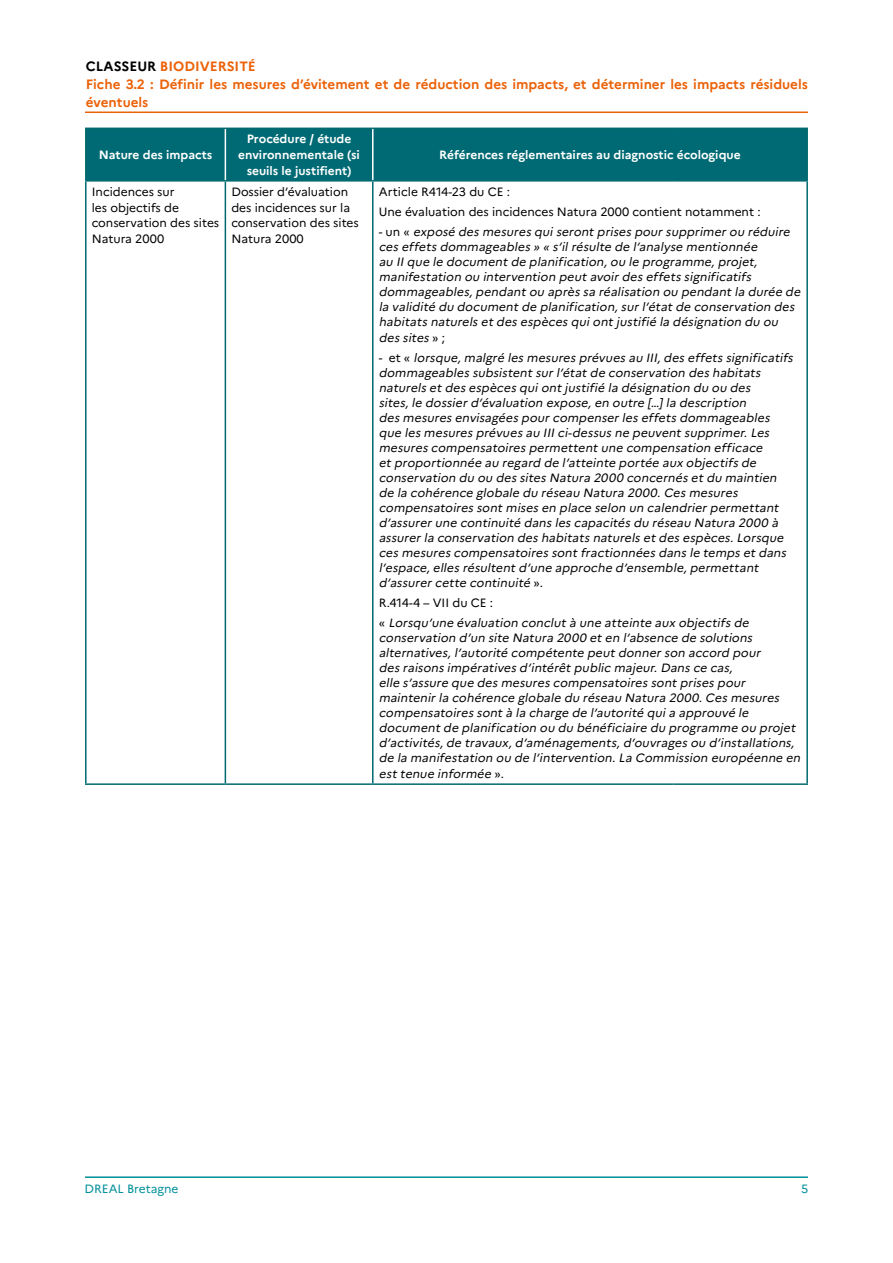
<style>
.page{position:relative;width:893px;height:1263px;background:#fff}
.page>*{position:absolute;margin:0;border:0;box-sizing:border-box;transform-origin:0 0}
.t1{font:700 13.5px/18px "Marianne";color:#eb6209}
.t2{font:italic 12px/15.1px "Marianne";letter-spacing:.025em;color:#000}
.t3{font:12px/15.8px "Marianne";color:#000}
.t4{font:700 12px/15.8px "Marianne";color:#fff;text-align:center}
.t5{font:12px "Marianne";color:#009099}
.s1{color:#000}
.s2{font-style:normal}
</style>
<div class="page">
<hr style="left:85px;top:1176px;width:723px;height:2px;background:#009099">
<hr style="left:85px;top:112px;width:723px;height:1px;background:#eb6209">
<div style="left:86px;top:128px;width:139px;height:53px;background:#006a74"></div>
<div style="left:226px;top:129px;width:580px;height:51px;background:#006a74"></div>
<hr style="left:85px;top:128px;width:140px;height:1px;background:#006a6f">
<hr style="left:85px;top:129px;width:2px;height:51px;background:#006a6f">
<hr style="left:225px;top:128px;width:148px;height:1px;background:#006a6f">
<hr style="left:373px;top:128px;width:300px;height:1px;background:#006a6f">
<hr style="left:673px;top:128px;width:135px;height:1px;background:#006a6f">
<hr style="left:806px;top:129px;width:2px;height:51px;background:#006a6f">
<hr style="left:85px;top:180px;width:140px;height:2px;background:#006a6f">
<hr style="left:85px;top:182px;width:2px;height:601px;background:#006a6f">
<hr style="left:225px;top:180px;width:148px;height:2px;background:#006a6f">
<hr style="left:225px;top:182px;width:1px;height:601px;background:#006a6f">
<hr style="left:373px;top:180px;width:300px;height:2px;background:#006a6f">
<hr style="left:372px;top:182px;width:2px;height:601px;background:#006a6f">
<hr style="left:673px;top:180px;width:135px;height:2px;background:#006a6f">
<hr style="left:806px;top:182px;width:2px;height:601px;background:#006a6f">
<hr style="left:85px;top:783px;width:140px;height:2px;background:#006a6f">
<hr style="left:225px;top:783px;width:148px;height:2px;background:#006a6f">
<hr style="left:373px;top:783px;width:300px;height:2px;background:#006a6f">
<hr style="left:673px;top:783px;width:135px;height:2px;background:#006a6f">
<hr style="left:372px;top:129px;width:2px;height:51px;background:#fff">
<p class="t1" style="left:86px;top:57px;width:171px"><span class="s1">CLASSEUR</span> BIODIVERSITÉ</p>
<p class="t1" style="left:86px;top:75px;width:724px">Fiche 3.2 : Définir les mesures d’évitement et de réduction des impacts, et déterminer les impacts résiduels éventuels</p>
<p class="t4" style="left:99px;top:147px;width:115px">Nature des impacts</p>
<p class="t4" style="left:238px;top:131px;width:123px">Procédure / étude environnementale (si seuils le justifient)</p>
<p class="t4" style="left:439px;top:147px;width:303px">Références réglementaires au diagnostic écologique</p>
<p class="t3" style="left:92px;top:184px;width:129px">Incidences sur<br>les objectifs de conservation des sites<br>Natura 2000</p>
<p class="t3" style="left:231px;top:184px;width:129px">Dossier d’évaluation des incidences sur la conservation des sites<br>Natura 2000</p>
<p class="t3" style="left:379px;top:181px;width:383px;line-height:20px">Article R414-23 du CE :<br>Une évaluation des incidences Natura 2000 contient notamment :</p>
<p class="t2" style="left:379px;top:224px;width:426px"><span class="s2">- u n «</span> exposé des mesures quiseront prises poursupprimerou réduire ces effets dommageables » « s’ilrésulte de l’analyse mentionnée<br>au IIque le document de planification,ou le programme,projet, manifestation ou intervention peut avoirdes effets significatifs dommageables,pendant ou après sa réalisation ou pendant la durée de la validité du document de planification,surl’état de conservation des habitats naturels et des espèces quiont justifié la désignation du ou des sites <span class="s2">» ;</span></p>
<p class="t2" style="left:379px;top:350px;width:418px"><span class="s2">- e t «</span> lorsque,malgré les mesures prévues au III,des effets significatifs dommageables subsistent surl’état de conservation des habitats naturels et des espèces quiont justifié la désignation du ou des sites,le dossierd’évaluation expose,en outre […]la description<br>des mesures envisagées pourcompenserles effets dommageables que les mesures prévues au IIIci-dessus ne peuvent supprimer.Les mesures compensatoires permettent une compensation efficace<br>et proportionnée au regard de l’atteinte portée aux objectifs de conservation du ou des sites Natura 2000 concernés et du maintien de la cohérence globale du réseau Natura 2000.Ces mesures compensatoires sont mises en place selon un calendrierpermettant d’assurerune continuité dans les capacités du réseau Natura 2000 à assurerla conservation des habitats naturels et des espèces.Lorsque ces mesures compensatoires sont fractionnées dans le temps et dans l’espace,elles résultent d’une approche d’ensemble,permettant d’assurercette continuité <span class="s2">» .</span></p>
<p class="t2" style="left:379px;top:593px;width:374px;line-height:20px"><span class="s2">R.414-4 – VII du CE :<br>«</span> Lorsqu’une évaluation conclut à une atteinte aux objectifs de</p>
<p class="t2" style="left:379px;top:630px;width:426px">conservation d’un site Natura 2000 et en l’absence de solutions alternatives,l’autorité compétente peut donnerson accord pour<br>des raisons impératives d’intérêt public majeur.Dans ce cas,<br>elle s’assure que des mesures compensatoires sont prises pour maintenirla cohérence globale du réseau Natura 2000.Ces mesures compensatoires sont à la charge de l’autorité quia approuvé le document de planification ou du bénéficiaire du programme ou projet d’activités,de travaux,d’aménagements,d’ouvrages ou d’installations, de la manifestation ou de l’intervention.La Commission européenne en est tenue informée <span class="s2">» .</span></p>
<p class="t5" style="left:85px;top:1182px;width:95px">DREAL Bretagne</p>
<p class="t5" style="left:801px;top:1182px;width:9px">5</p>
</div>
